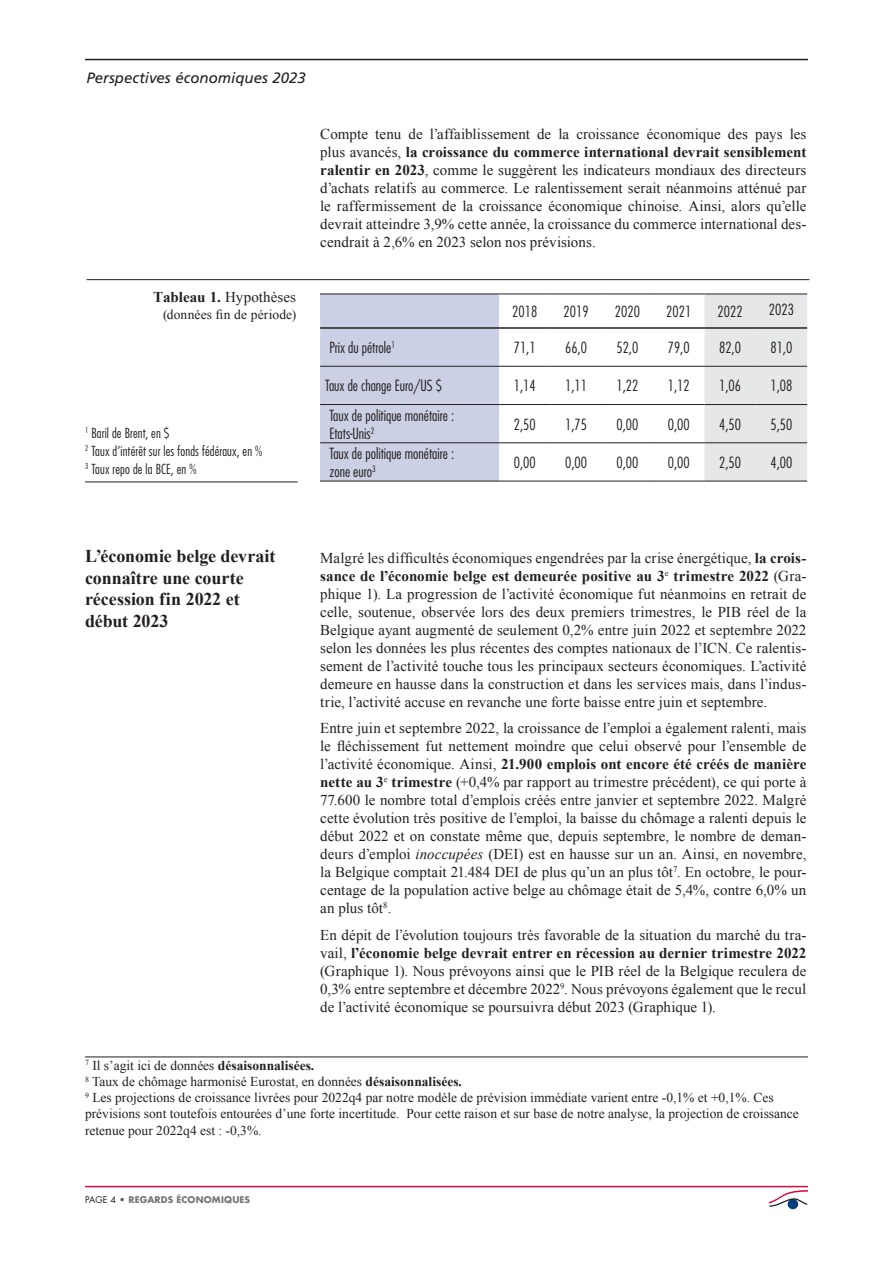
<style>
.page{position:relative;width:893px;height:1263px;background:#fff}
.page>*{position:absolute;margin:0;border:0;box-sizing:border-box;transform-origin:0 0}
.t1{font:700 18px/21.6px "Times New Roman";letter-spacing:-.005em;color:#231f20}
.t2{font:15px/18px "Times New Roman";letter-spacing:.005em;color:#231f20;text-align:justify}
.t3{font:300 condensed 15px/18px "Futura";color:#231f20}
.t4{font:italic 15px "Frutiger";color:#231f20}
.t5{font:13.5px/16.2px "Times New Roman";color:#231f20}
.t6{font:300 condensed 13.5px/18px "Futura";letter-spacing:.01em;color:#231f20}
.t7{font:700 9px "Futura";letter-spacing:.02em;color:#75797b}
.s1{font-weight:700}
.s2{font-style:italic}
.s3{font-weight:400;color:#231f20}
.s4{color:#5a5a5d}
</style>
<div class="page">
<hr style="left:85px;top:59px;width:723px;height:1px;background:#231f20">
<hr style="left:85px;top:1186px;width:723px;height:1px;background:#d10e40">
<svg style="left:788px;top:1199px;width:10px;height:10px"></svg>
<svg style="left:769px;top:1190px;width:39px;height:17px"></svg>
<hr style="left:85px;top:1057px;width:723px;height:1px;background:#231f20">
<hr style="left:87px;top:279px;width:722px;height:1px;background:#231f20">
<div style="left:320px;top:295px;width:179px;height:186px;background:#cbd0e4"></div>
<div style="left:704px;top:295px;width:103px;height:186px;background:#e6e7e9"></div>
<hr style="left:320px;top:366px;width:179px;height:1px;background:#231f20">
<hr style="left:499px;top:366px;width:51px;height:1px;background:#231f20">
<hr style="left:550px;top:366px;width:52px;height:1px;background:#231f20">
<hr style="left:602px;top:366px;width:51px;height:1px;background:#231f20">
<hr style="left:653px;top:366px;width:51px;height:1px;background:#231f20">
<hr style="left:704px;top:366px;width:52px;height:1px;background:#231f20">
<hr style="left:756px;top:366px;width:51px;height:1px;background:#231f20">
<hr style="left:320px;top:404px;width:179px;height:1px;background:#231f20">
<hr style="left:499px;top:404px;width:51px;height:1px;background:#231f20">
<hr style="left:550px;top:404px;width:52px;height:1px;background:#231f20">
<hr style="left:602px;top:404px;width:51px;height:1px;background:#231f20">
<hr style="left:653px;top:404px;width:51px;height:1px;background:#231f20">
<hr style="left:704px;top:404px;width:52px;height:1px;background:#231f20">
<hr style="left:756px;top:404px;width:51px;height:1px;background:#231f20">
<hr style="left:320px;top:442px;width:179px;height:1px;background:#231f20">
<hr style="left:499px;top:442px;width:51px;height:1px;background:#231f20">
<hr style="left:550px;top:442px;width:52px;height:1px;background:#231f20">
<hr style="left:602px;top:442px;width:51px;height:1px;background:#231f20">
<hr style="left:653px;top:442px;width:51px;height:1px;background:#231f20">
<hr style="left:704px;top:442px;width:52px;height:1px;background:#231f20">
<hr style="left:756px;top:442px;width:51px;height:1px;background:#231f20">
<hr style="left:320px;top:481px;width:179px;height:1px;background:#231f20">
<hr style="left:499px;top:481px;width:51px;height:1px;background:#231f20">
<hr style="left:550px;top:481px;width:52px;height:1px;background:#231f20">
<hr style="left:602px;top:481px;width:51px;height:1px;background:#231f20">
<hr style="left:653px;top:481px;width:51px;height:1px;background:#231f20">
<hr style="left:704px;top:481px;width:52px;height:1px;background:#231f20">
<hr style="left:756px;top:481px;width:51px;height:1px;background:#231f20">
<hr style="left:320px;top:294px;width:179px;height:1px;background:#231f20">
<hr style="left:499px;top:294px;width:51px;height:1px;background:#231f20">
<hr style="left:550px;top:294px;width:52px;height:1px;background:#231f20">
<hr style="left:602px;top:294px;width:51px;height:1px;background:#231f20">
<hr style="left:653px;top:294px;width:51px;height:1px;background:#231f20">
<hr style="left:704px;top:294px;width:52px;height:1px;background:#231f20">
<hr style="left:756px;top:294px;width:51px;height:1px;background:#231f20">
<hr style="left:320px;top:327px;width:179px;height:2px;background:#231f20">
<hr style="left:499px;top:327px;width:51px;height:2px;background:#231f20">
<hr style="left:550px;top:327px;width:52px;height:2px;background:#231f20">
<hr style="left:602px;top:327px;width:51px;height:2px;background:#231f20">
<hr style="left:653px;top:327px;width:51px;height:2px;background:#231f20">
<hr style="left:704px;top:327px;width:52px;height:2px;background:#231f20">
<hr style="left:756px;top:327px;width:51px;height:2px;background:#231f20">
<hr style="left:85px;top:481px;width:213px;height:1px;background:#231f20">
<p class="t4" style="left:87px;top:70px;width:221px">Perspectives économiques 2023</p>
<p class="t2" style="left:320px;top:125px;width:488px">Compte tenu de l’affaiblissement de la croissance économique des pays les plus avancés, <span class="s1">la croissance du commerce international devrait sensiblement ralentir en 2023</span>, comme le suggèrent les indicateurs mondiaux des directeurs d’achats relatifs au commerce. Le ralentissement serait néanmoins atténué par le raffermissement de la croissance économique chinoise. Ainsi, alors qu’elle devrait atteindre 3,9% cette année, la croissance du commerce international des&shy;cendrait à 2,6% en 2023 selon nos prévisions.</p>
<p class="t2" style="left:153px;top:288px;width:145px"><span class="s1">Tableau 1.</span> Hypothèses</p>
<p class="t5" style="left:163px;top:306px;width:135px">(données fin de période)</p>
<p class="t3" style="left:512px;top:302px;width:26px">2018</p>
<p class="t3" style="left:564px;top:302px;width:26px">2019</p>
<p class="t3" style="left:615px;top:302px;width:26px">2020</p>
<p class="t3" style="left:666px;top:302px;width:26px">2021</p>
<p class="t3" style="left:718px;top:302px;width:26px">2022</p>
<p class="t3" style="left:769px;top:301px;width:26px">2023</p>
<p class="t3" style="left:329px;top:339px;width:67px">Prix du pétrole<sup>1</sup></p>
<p class="t3" style="left:514px;top:339px;width:23px">71,1</p>
<p class="t3" style="left:565px;top:339px;width:23px">66,0</p>
<p class="t3" style="left:616px;top:339px;width:23px">52,0</p>
<p class="t3" style="left:668px;top:339px;width:23px">79,0</p>
<p class="t3" style="left:719px;top:339px;width:23px">82,0</p>
<p class="t3" style="left:770px;top:339px;width:23px">81,0</p>
<p class="t3" style="left:325px;top:377px;width:119px">Taux de change Euro/US $</p>
<p class="t3" style="left:514px;top:377px;width:23px">1,14</p>
<p class="t3" style="left:565px;top:377px;width:23px">1,11</p>
<p class="t3" style="left:616px;top:377px;width:23px">1,22</p>
<p class="t3" style="left:668px;top:377px;width:23px">1,12</p>
<p class="t3" style="left:719px;top:377px;width:23px">1,06</p>
<p class="t3" style="left:770px;top:377px;width:23px">1,08</p>
<p class="t3" style="left:329px;top:406px;width:126px">Taux de politique monétaire :<br>Etats-Unis<sup>2</sup></p>
<p class="t3" style="left:514px;top:415px;width:23px">2,50</p>
<p class="t3" style="left:565px;top:415px;width:23px">1,75</p>
<p class="t3" style="left:616px;top:415px;width:23px">0,00</p>
<p class="t3" style="left:668px;top:415px;width:23px">0,00</p>
<p class="t3" style="left:719px;top:415px;width:23px">4,50</p>
<p class="t3" style="left:770px;top:415px;width:23px">5,50</p>
<p class="t3" style="left:329px;top:444px;width:126px">Taux de politique monétaire : zone euro<sup>3</sup></p>
<p class="t3" style="left:514px;top:453px;width:23px">0,00</p>
<p class="t3" style="left:565px;top:453px;width:23px">0,00</p>
<p class="t3" style="left:616px;top:453px;width:23px">0,00</p>
<p class="t3" style="left:668px;top:453px;width:23px">0,00</p>
<p class="t3" style="left:719px;top:453px;width:23px">2,50</p>
<p class="t3" style="left:770px;top:453px;width:23px">4,00</p>
<p class="t6" style="left:85px;top:424px;width:179px"><sup>1</sup> Baril de Brent, en $<br><sup>2</sup> Taux d’intérêt sur les fonds fédéraux, en %<br><sup>3</sup> Taux repo de la BCE, en %</p>
<p class="t1" style="left:85px;top:545px;width:192px">L’économie belge devrait connaître une courte récession fin 2022 et début 2023</p>
<p class="t2" style="left:320px;top:548px;width:488px">Malgré les difficultés économiques engendrées par la crise énergétique, <span class="s1">la crois&shy;sance de l’économie belge est demeurée positive au 3</span><sup>e</sup> <span class="s1">trimestre 2022</span> (Gra&shy;phique 1). La progression de l’activité économique fut néanmoins en retrait de celle, soutenue, observée lors des deux premiers trimestres, le PIB réel de la Belgique ayant augmenté de seulement 0,2% entre juin 2022 et septembre 2022 selon les données les plus récentes des comptes nationaux de l’ICN. Ce ralentis&shy;sement de l’activité touche tous les principaux secteurs économiques. L’activité demeure en hausse dans la construction et dans les services mais, dans l’indus&shy;trie, l’activité accuse en revanche une forte baisse entre juin et septembre.</p>
<p class="t2" style="left:320px;top:719px;width:488px">Entre juin et septembre 2022, la croissance de l’emploi a également ralenti, mais le fléchissement fut nettement moindre que celui observé pour l’ensemble de l’activité économique. Ainsi, <span class="s1">21.900 emplois ont encore été créés de manière nette au 3</span><sup>e</sup> <span class="s1">trimestre</span> (+0,4% par rapport au trimestre précédent), ce qui porte à 77.600 le nombre total d’emplois créés entre janvier et septembre 2022. Malgré cette évolution très positive de l’emploi, la baisse du chômage a ralenti depuis le début 2022 et on constate même que, depuis septembre, le nombre de deman&shy;deurs d’emploi <span class="s2">inoccupées</span> (DEI) est en hausse sur un an. Ainsi, en novembre, la Belgique comptait 21.484 DEI de plus qu’un an plus tôt<sup>7</sup>. En octobre, le pour&shy;centage de la population active belge au chômage était de 5,4%, contre 6,0% un an plus tôt<sup>8</sup>.</p>
<p class="t2" style="left:320px;top:925px;width:488px">En dépit de l’évolution toujours très favorable de la situation du marché du tra&shy;vail, <span class="s1">l’économie belge devrait entrer en récession au dernier trimestre 2022 </span>(Graphique 1). Nous prévoyons ainsi que le PIB réel de la Belgique reculera de 0,3% entre septembre et décembre 2022<sup>9</sup>. Nous prévoyons également que le recul de l’activité économique se poursuivra début 2023 (Graphique 1).</p>
<p class="t5" style="left:85px;top:1057px;width:715px"><sup>7</sup> Il s’agit ici de données <span class="s1">désaisonnalisées.<br></span><sup>8</sup> Taux de chômage harmonisé Eurostat, en données <span class="s1">désaisonnalisées.<br></span><sup>9</sup> Les projections de croissance livrées pour 2022q4 par notre modèle de prévision immédiate varient entre -0,1% et +0,1%. Ces prévisions sont toutefois entourées d’une forte incertitude. Pour cette raison et sur base de notre analyse, la projection de croissance retenue pour 2022q4 est : -0,3%.</p>
<p class="t7" style="left:85px;top:1194px;width:167px"><span class="s3">PAGE 4</span> <span class="s4">•</span> REGARDS ÉCONOMIQUES</p>
</div>
